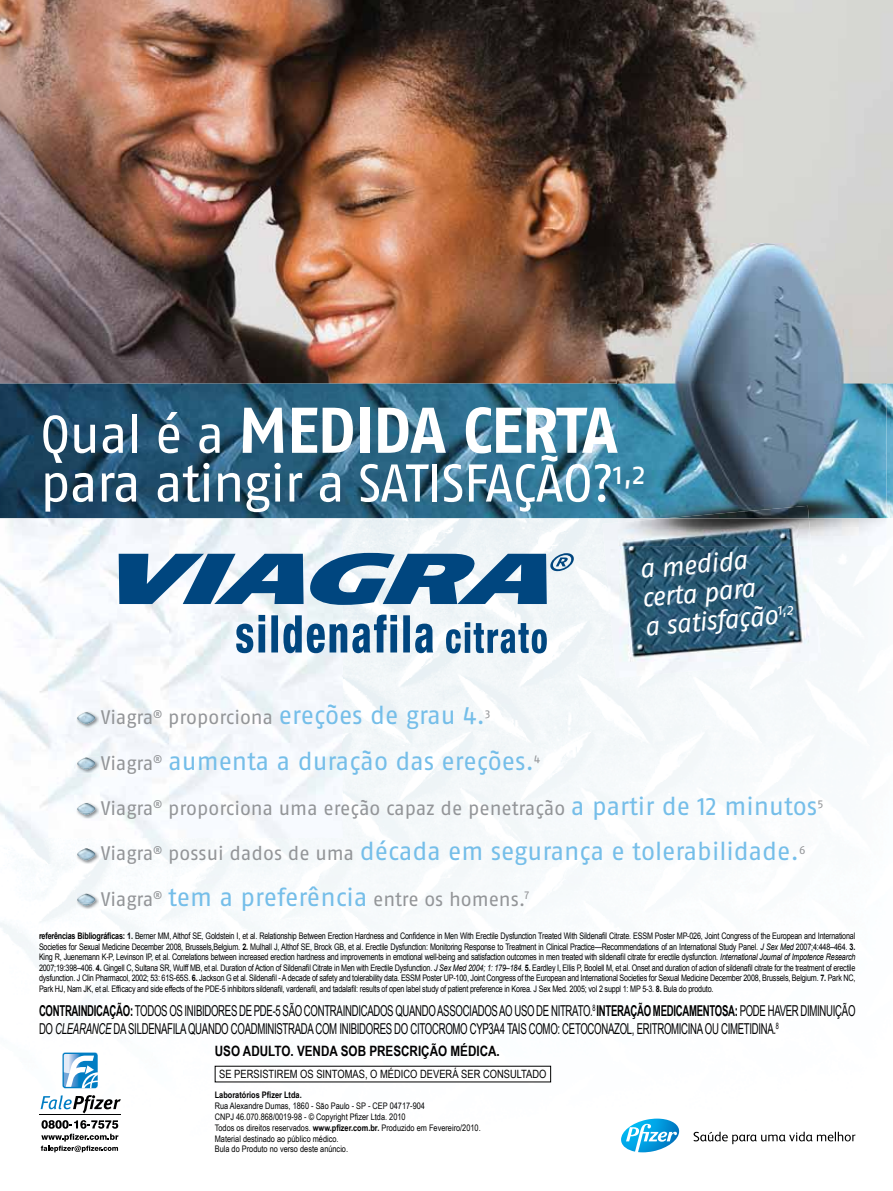
<style>
.page{position:relative;width:893px;height:1191px;background:#fff}
.page>*{position:absolute;margin:0;border:0;box-sizing:border-box;transform-origin:0 0}
.t1{font:700 64.5px "Fago No";letter-spacing:-.02em;color:#fff}
.t2{font:52.95px "Fago No";letter-spacing:-.025em;color:#fff}
.t3{font:italic 26.4px/28.8px "Fago No";color:#fff}
.t4{font:25.35px "Fago No Regular LF";color:#75bee9}
.t5{font:19.65px "Fago No Regular LF";letter-spacing:-.005em;color:#939598}
.t6{font:15px/18px "Arial Narrow";letter-spacing:-.025em;color:#000;scale:.78 1}
.t7{font:700 14.25px "Arial Narrow";color:#000}
.t8{font:11.4px "Arial Narrow";color:#000}
.t9{font:11.4px "Fago No Regular LF";color:#939598}
.t10{font:9px/10.5px "Arial";letter-spacing:-.025em;color:#000;text-align:justify;scale:.8 1}
.t11{font:9px/10.8px "Arial Narrow";color:#000}
.s1{font-weight:400;font-size:52.95px}
.s2{font-size:25.35px;color:#75bee9}
.s3{font-size:19.65px;color:#939598}
.s4{font-weight:700}
.s5{font-style:italic}
</style>
<div class="page">
<img style="left:0;top:0;width:893px;height:518px">
<img style="left:618px;top:243px;width:269px;height:303px">
<img style="left:76px;top:711px;width:23px;height:17px">
<svg style="left:81px;top:722px;width:11px;height:2px"></svg>
<img style="left:77px;top:712px;width:18px;height:10px">
<img style="left:76px;top:756px;width:23px;height:17px">
<svg style="left:81px;top:767px;width:11px;height:2px"></svg>
<img style="left:77px;top:757px;width:18px;height:10px">
<img style="left:76px;top:802px;width:23px;height:16px">
<svg style="left:81px;top:812px;width:11px;height:3px"></svg>
<img style="left:77px;top:803px;width:18px;height:9px">
<img style="left:76px;top:847px;width:23px;height:17px">
<svg style="left:81px;top:858px;width:11px;height:2px"></svg>
<img style="left:77px;top:848px;width:18px;height:10px">
<img style="left:76px;top:893px;width:23px;height:16px">
<svg style="left:81px;top:903px;width:11px;height:2px"></svg>
<img style="left:77px;top:893px;width:18px;height:10px">
<img style="left:602px;top:522px;width:219px;height:156px">
<img style="left:618px;top:518px;width:193px;height:28px">
<img style="left:667px;top:506px;width:142px;height:12px">
<svg style="left:119px;top:553px;width:455px;height:100px"></svg>
<svg style="left:41px;top:1095px;width:80px;height:18px"></svg>
<hr style="left:39px;top:1114px;width:82px;height:1px;background:#000">
<svg style="left:41px;top:1120px;width:77px;height:32px"></svg>
<svg style="left:62px;top:1052px;width:36px;height:36px"></svg>
<svg style="left:694px;top:1131px;width:161px;height:13px"></svg>
<svg style="left:621px;top:1118px;width:58px;height:34px"></svg>
<p class="t1" style="left:40px;top:392px;width:579px"><span class="s1">Qual é a</span> MEDIDA CERTA</p>
<p class="t2" style="left:40px;top:453px;width:607px">para atingir a SATISFAÇÃO?<sup>1,2</sup></p>
<p class="t3" style="left:638px;top:554px;width:152px;rotate:-5deg">a medida certa para<br>a satisfação<sup>1,2</sup></p>
<p class="t5" style="left:101px;top:706px;width:386px">Viagra<sup>®</sup> proporciona <span class="s2">ereções de grau 4.</span></p>
<p class="t9" style="left:485px;top:707px;width:7px">3</p>
<p class="t5" style="left:101px;top:751px;width:63px">Viagra<sup>®</sup></p>
<p class="t4" style="left:168px;top:746px;width:367px">aumenta a duração das ereções.</p>
<p class="t9" style="left:534px;top:752px;width:8px">4</p>
<p class="t5" style="left:101px;top:797px;width:718px">Viagra<sup>®</sup> proporciona uma ereção capaz de penetração <span class="s2">a partir de 12 minutos</span></p>
<p class="t9" style="left:817px;top:798px;width:7px">5</p>
<p class="t4" style="left:101px;top:837px;width:700px"><span class="s3">Viagra</span><sup>®</sup> <span class="s3">possui dados de uma</span> década em segurança e tolerabilidade.</p>
<p class="t9" style="left:799px;top:843px;width:8px">6</p>
<p class="t5" style="left:101px;top:887px;width:63px">Viagra<sup>®</sup></p>
<p class="t4" style="left:168px;top:882px;width:363px">tem a preferência <span class="s3">entre os homens.</span><sup>7</sup></p>
<p class="t10" style="left:39px;top:930px;width:1022px"><span class="s4">referências Bibliográficas: 1.</span> Berner MM, Althof SE, Goldstein I, et al. Relationship Between Erection Hardness and Confidence in Men With Erectile Dysfunction Treated With Sildenafil Citrate. ESSM Poster MP-026, Joint Congress of the European and International Societies for Sexual Medicine December 2008, Brussels,Belgium. <span class="s4">2.</span> Mulhall J, Althof SE, Brock GB, et al. Erectile Dysfunction: Monitoring Response to Treatment in Clinical Practice—Recommendations of an International Study Panel. <span class="s5">J Sex Med</span> 2007;4:448–464. <span class="s4">3.<br></span>King R, Juenemann K-P, Levinson IP, et al. Correlations between increased erection hardness and improvements in emotional well-being and satisfaction outcomes in men treated with sildenafil citrate for erectile dysfunction. <span class="s5">International Journal of Impotence Research </span>2007;19:398–406. <span class="s4">4.</span> Gingell C, Sultana SR, Wulff MB, et al. Duration of Action of Sildenafil Citrate in Men with Erectile Dysfunction. <span class="s5">J Sex Med 2004; 1: 179–184</span>. <span class="s4">5.</span> Eardley I, Ellis P, Boolell M, et al. Onset and duration of action of sildenafil citrate for the treatment of erectile dysfunction. J Clin Pharmacol, 2002; 53: 61S-65S. <span class="s4">6.</span> Jackson G et al. Sildenafil - A decade of safety and tolerability data. ESSM Poster UP-100, Joint Congress of the European and International Societies for Sexual Medicine December 2008, Brussels, Belgium. <span class="s4">7.</span> Park NC, Park HJ, Nam JK, et al. Efficacy and side effects of the PDE-5 inhibitors sildenafil, vardenafil, and tadalafil: results of open label study of patient preference in Korea. J Sex Med. 2005; vol 2 suppl 1: MP 5-3. <span class="s4">8.</span> Bula do produto.</p>
<p class="t6" style="left:39px;top:1000px;width:1048px"><span class="s4">CONTRAINDICAÇÃO:</span> TODOS OS INIBIDORES DE PDE-5 SÃO CONTRAINDICADOS QUANDO ASSOCIADOS AO USO DE NITRATO.<sup>8</sup> <span class="s4">INTERAÇÃO MEDICAMENTOSA:</span> PODE HAVER DIMINUIÇÃO<br>DO <span class="s5">CLEARANCE</span> DA SILDENAFILA QUANDO COADMINISTRADA COM INIBIDORES DO CITOCROMO CYP3A4 TAIS COMO: CETOCONAZOL, ERITROMICINA OU CIMETIDINA.<sup>8</sup></p>
<p class="t7" style="left:215px;top:1040px;width:287px">USO ADULTO. VENDA SOB PRESCRIÇÃO MÉDICA.</p>
<p class="t11" style="left:215px;top:1089px;width:267px"><span class="s4">Laboratórios Pfizer Ltda.<br></span>Rua Alexandre Dumas, 1860 - São Paulo - SP - CEP 04717-904<br>CNPJ 46.070.868/0019-98 - © Copyright Pfizer Ltda. 2010<br>Todos os direitos reservados. <span class="s4">www.pfizer.com.br.</span> Produzido em Fevereiro/2010.<br>Material destinado ao público médico.<br>Bula do Produto no verso deste anúncio.</p>
<p class="t8" style="left:219px;top:1065px;width:329px">SE PERSISTIREM OS SINTOMAS, O MÉDICO DEVERÁ SER CONSULTADO</p>
</div>
